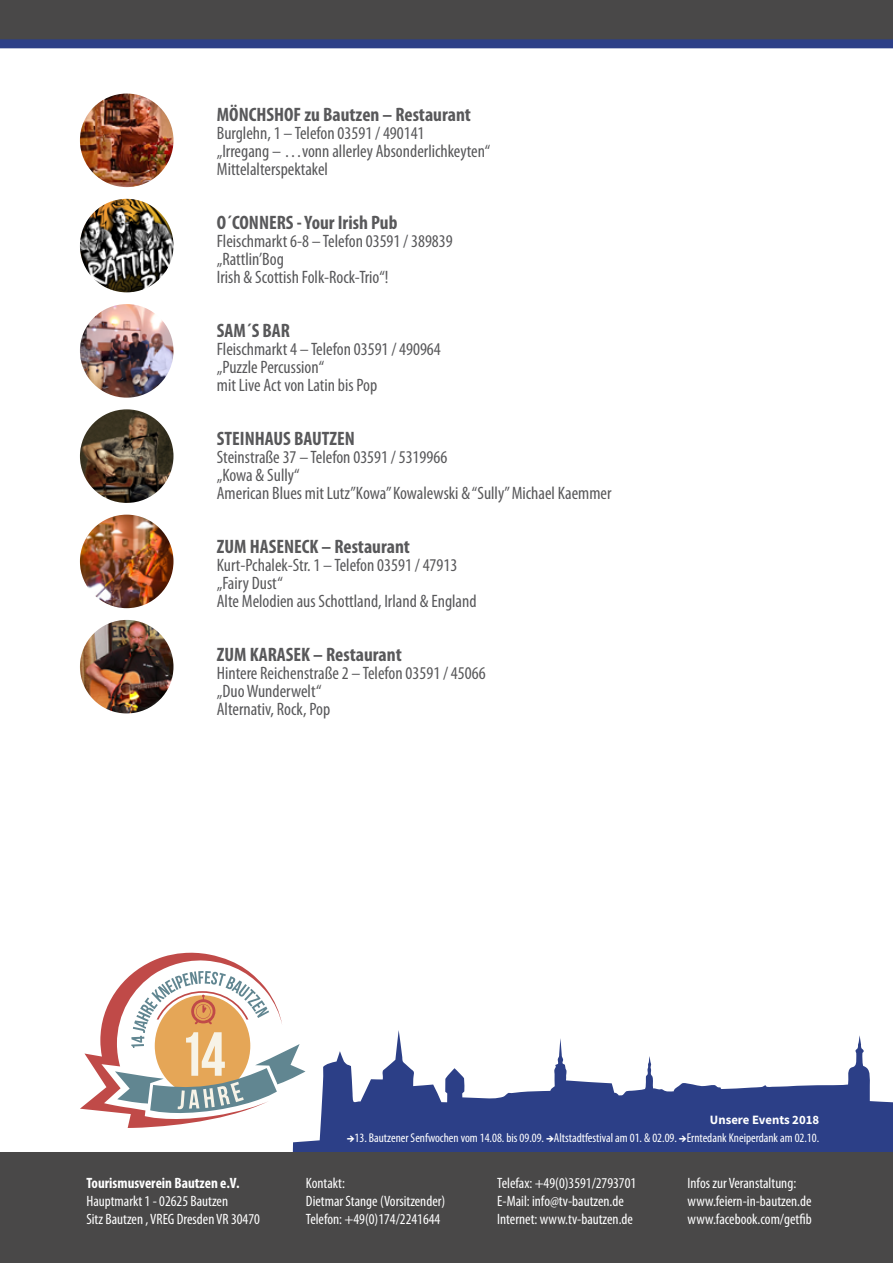
<style>
.page{position:relative;width:893px;height:1263px;background:#fff}
.page>*{position:absolute;margin:0;border:0;box-sizing:border-box;transform-origin:0 0}
.t1{font:62.1px "Bebas Neue";color:#f7f3e7}
.t2{font:700 condensed 19.5px "Myriad Pro";color:#58585a}
.t3{font:condensed 18px/18px "Myriad Pro";color:#58585a}
.t4{font:condensed 15px/18px "Myriad Pro";color:#fff}
.t5{font:700 condensed 15px "Myriad Pro";color:#fff}
.t6{font:condensed 12.75px "Myriad Pro";color:#fff}
.t7{font:700 12.75px "Source Sans Pro";color:#fff}
.s1{font-family:"Source Sans Pro";font-weight:700;font-stretch:normal}
</style>
<div class="page">
<img style="left:80px;top:199px;width:93px;height:93px;border-radius:47px">
<img style="left:80px;top:304px;width:93px;height:94px;border-radius:47px">
<img style="left:80px;top:409px;width:93px;height:94px;border-radius:47px">
<img style="left:80px;top:515px;width:93px;height:93px;border-radius:47px">
<img style="left:80px;top:620px;width:93px;height:93px;border-radius:47px">
<img style="left:80px;top:94px;width:93px;height:93px;border-radius:47px">
<svg style="left:80px;top:952px;width:212px;height:176px"></svg>
<svg style="left:292px;top:1030px;width:601px;height:122px;fill:#2c3f87"></svg>
<div style="left:0;top:1152px;width:893px;height:111px;background:#494848"></div>
<div style="left:0;top:0;width:893px;height:40px;background:#494848"></div>
<div style="left:0;top:39px;width:893px;height:9px;background:#2c3f87"></div>
<p class="t2" style="left:217px;top:102px;width:256px">MÖNCHSHOF zu Bautzen – Restaurant</p>
<p class="t3" style="left:217px;top:123px;width:275px">Burglehn, 1 – Telefon 03591 / 490141<br>„Irregang – …vonn allerley Absonderlichkeyten“<br>Mittelalterspektakel</p>
<p class="t2" style="left:217px;top:210px;width:182px">O´CONNERS - Your Irish Pub</p>
<p class="t3" style="left:217px;top:231px;width:237px">Fleischmarkt 6-8 – Telefon 03591 / 389839 „Rattlin’Bog<br>Irish &amp; Scottish Folk-Rock-Trio“!</p>
<p class="t2" style="left:217px;top:318px;width:75px">SAM´S BAR</p>
<p class="t3" style="left:217px;top:339px;width:225px">Fleischmarkt 4 – Telefon 03591 / 490964 „Puzzle Percussion“<br>mit Live Act von Latin bis Pop</p>
<p class="t2" style="left:217px;top:426px;width:139px">STEINHAUS BAUTZEN</p>
<p class="t3" style="left:217px;top:447px;width:396px">Steinstraße 37 – Telefon 03591 / 5319966<br>„Kowa &amp; Sully“<br>American Blues mit Lutz”Kowa” Kowalewski &amp; “Sully” Michael Kaemmer</p>
<p class="t2" style="left:217px;top:534px;width:195px">ZUM HASENECK – Restaurant</p>
<p class="t3" style="left:217px;top:555px;width:261px">Kurt-Pchalek-Str. 1 – Telefon 03591 / 47913 „Fairy Dust“<br>Alte Melodien aus Schottland, Irland &amp; England</p>
<p class="t2" style="left:217px;top:642px;width:186px">ZUM KARASEK – Restaurant</p>
<p class="t3" style="left:217px;top:663px;width:270px">Hintere Reichenstraße 2 – Telefon 03591 / 45066 „Duo Wunderwelt“<br>Alternativ, Rock, Pop</p>
<h1 class="t1" style="left:179px;top:1020px;width:48px">14</h1>
<p class="t5" style="left:86px;top:1173px;width:155px">Tourismusverein Bautzen e.V.</p>
<p class="t4" style="left:86px;top:1192px;width:175px">Hauptmarkt 1 - 02625 Bautzen<br>Sitz Bautzen , VREG Dresden VR 30470</p>
<p class="t7" style="left:710px;top:1111px;width:111px">Unsere Events 2018</p>
<p class="t6" style="left:347px;top:1130px;width:474px"><span class="s1">→</span>13. Bautzener Senfwochen vom 14.08. bis 09.09. <span class="s1">→</span>Altstadtfestival am 01. &amp; 02.09. <span class="s1">→</span>Erntedank Kneiperdank am 02.10.</p>
<p class="t4" style="left:306px;top:1174px;width:141px">Kontakt:<br>Dietmar Stange (Vorsitzender)<br>Telefon: +49(0)174/2241644</p>
<p class="t4" style="left:497px;top:1174px;width:140px">Telefax: +49(0)3591/2793701<br>E-Mail: info@tv-bautzen.de<br>Internet: www.tv-bautzen.de</p>
<p class="t4" style="left:688px;top:1174px;width:126px">Infos zur Veranstaltung: www.feiern-in-bautzen.de www.facebook.com/getfib</p>
</div>
